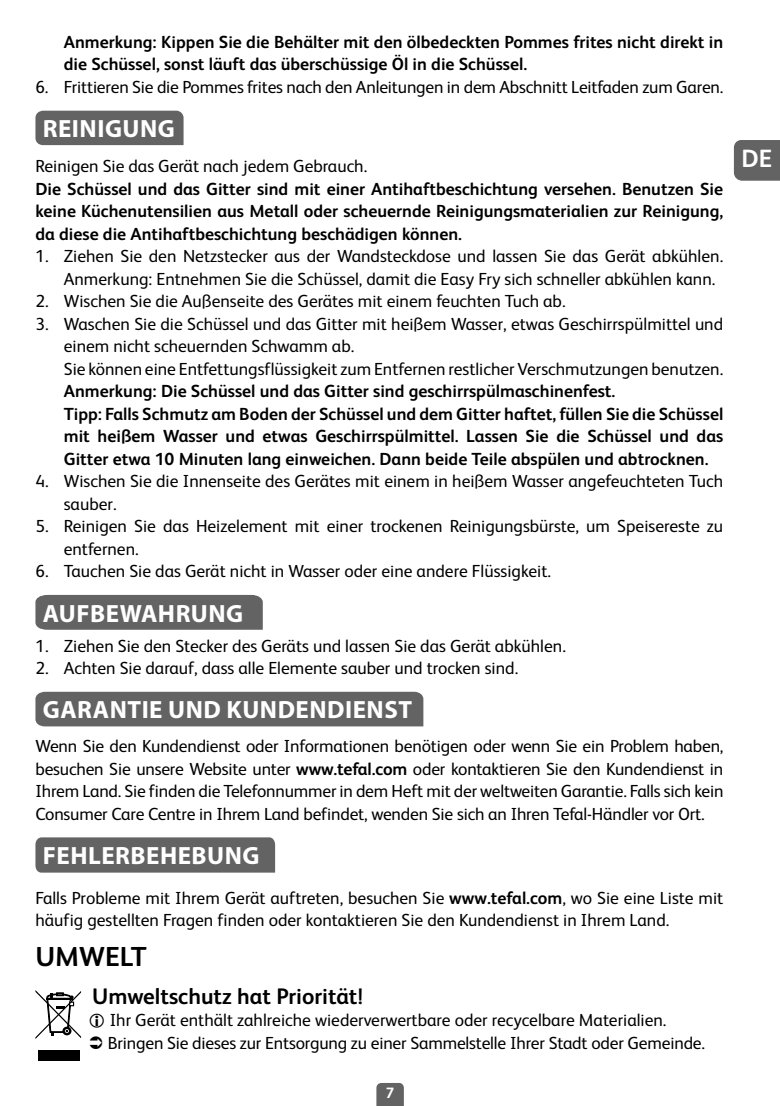
<style>
.page{position:relative;width:780px;height:1106px;background:#fff}
.page>*{position:absolute;margin:0;border:0;box-sizing:border-box;transform-origin:0 0}
.t1{font:700 27.5px "FS Albert";color:#000}
.t2{font:700 25px "Myriad Pro";letter-spacing:.02em;color:#fff}
.t3{font:700 25px "FS Albert";color:#fff}
.t4{font:700 22.5px "FS Albert";color:#000}
.t5{font:17.5px/22.5px "FS Albert";color:#000}
.t6{font:700 17.5px/22.5px "FS Albert";color:#000}
.t7{font:700 15px "FS Albert";color:#fff}
.s1{font-weight:700}
</style>
<div class="page">
<svg style="left:376px;top:1083px;width:28px;height:23px"></svg>
<div style="left:733px;top:140px;width:47px;height:41px;background:#646363"></div>
<div style="left:35px;top:111px;width:148px;height:34px;background:#646363"></div>
<div style="left:35px;top:595px;width:228px;height:34px;background:#646363"></div>
<div style="left:35px;top:691px;width:388px;height:35px;background:#646363"></div>
<div style="left:35px;top:837px;width:240px;height:35px;background:#646363"></div>
<div style="left:38px;top:1050px;width:42px;height:10px;background:#000"></div>
<svg style="left:35px;top:990px;width:46px;height:49px"></svg>
<p class="t6" style="left:64px;top:31px;width:661px">Anmerkung: Kippen Sie die Behälter mit den ölbedeckten Pommes frites nicht direkt in die Schüssel, sonst läuft das überschüssige Öl in die Schüssel.</p>
<p class="t5" style="left:35px;top:76px;width:689px">6. Frittieren Sie die Pommes frites nach den Anleitungen in dem Abschnitt Leitfaden zum Garen.</p>
<h2 class="t2" style="left:43px;top:112px;width:134px">REINIGUNG</h2>
<p class="t5" style="left:35px;top:155px;width:333px">Reinigen Sie das Gerät nach jedem Gebrauch.</p>
<p class="t6" style="left:35px;top:177px;width:689px;text-align:justify">Die Schüssel und das Gitter sind mit einer Antihaftbeschichtung versehen. Benutzen Sie keine Küchenutensilien aus Metall oder scheuernde Reinigungsmaterialien zur Reinigung, da diese die Antihaftbeschichtung beschädigen können.</p>
<p class="t5" style="left:64px;top:245px;width:661px;text-indent:-28px">1. Ziehen Sie den Netzstecker aus der Wandsteckdose und lassen Sie das Gerät abkühlen.<br>Anmerkung: Entnehmen Sie die Schüssel, damit die Easy Fry sich schneller abkühlen kann.</p>
<p class="t5" style="left:35px;top:290px;width:531px">2. Wischen Sie die Außenseite des Gerätes mit einem feuchten Tuch ab.</p>
<p class="t5" style="left:64px;top:312px;width:661px;text-indent:-28px">3. Waschen Sie die Schüssel und das Gitter mit heißem Wasser, etwas Geschirrspülmittel und einem nicht scheuernden Schwamm ab.<br>Sie können eine Entfettungsflüssigkeit zum Entfernen restlicher Verschmutzungen benutzen.</p>
<p class="t6" style="left:64px;top:380px;width:661px">Anmerkung: Die Schüssel und das Gitter sind geschirrspülmaschinenfest.<br>Tipp: Falls Schmutz am Boden der Schüssel und dem Gitter haftet, füllen Sie die Schüssel mit heißem Wasser und etwas Geschirrspülmittel. Lassen Sie die Schüssel und das Gitter etwa 10 Minuten lang einweichen. Dann beide Teile abspülen und abtrocknen.</p>
<p class="t5" style="left:64px;top:470px;width:661px;text-indent:-28px">4. Wischen Sie die Innenseite des Gerätes mit einem in heißem Wasser angefeuchteten Tuch sauber.</p>
<p class="t5" style="left:64px;top:515px;width:661px;text-indent:-28px">5. Reinigen Sie das Heizelement mit einer trockenen Reinigungsbürste, um Speisereste zu entfernen.</p>
<p class="t5" style="left:35px;top:560px;width:517px">6. Tauchen Sie das Gerät nicht in Wasser oder eine andere Flüssigkeit.</p>
<h2 class="t2" style="left:43px;top:597px;width:202px">AUFBEWAHRUNG</h2>
<p class="t5" style="left:35px;top:634px;width:532px">1. Ziehen Sie den Stecker des Geräts und lassen Sie das Gerät abkühlen.</p>
<p class="t5" style="left:35px;top:656px;width:484px">2. Achten Sie darauf, dass alle Elemente sauber und trocken sind.</p>
<h2 class="t2" style="left:43px;top:693px;width:371px">GARANTIE UND KUNDENDIENST</h2>
<p class="t5" style="left:35px;top:735px;width:689px;text-align:justify">Wenn Sie den Kundendienst oder Informationen benötigen oder wenn Sie ein Problem haben, besuchen Sie unsere Website unter <span class="s1">www.tefal.com</span> oder kontaktieren Sie den Kundendienst in Ihrem Land. Sie finden die Telefonnummer in dem Heft mit der weltweiten Garantie. Falls sich kein Consumer Care Centre in Ihrem Land befindet, wenden Sie sich an Ihren Tefal-Händler vor Ort.</p>
<h2 class="t2" style="left:43px;top:839px;width:218px">FEHLERBEHEBUNG</h2>
<p class="t5" style="left:35px;top:886px;width:689px">Falls Probleme mit Ihrem Gerät auftreten, besuchen Sie <span class="s1">www.tefal.com</span>, wo Sie eine Liste mit häufig gestellten Fragen finden oder kontaktieren Sie den Kundendienst in Ihrem Land.</p>
<h1 class="t1" style="left:35px;top:940px;width:113px">UMWELT</h1>
<p class="t4" style="left:92px;top:982px;width:272px">Umweltschutz hat Priorität!</p>
<p class="t5" style="left:108px;top:1008px;width:598px">Ihr Gerät enthält zahlreiche wiederverwertbare oder recycelbare Materialien.<br>Bringen Sie dieses zur Entsorgung zu einer Sammelstelle Ihrer Stadt oder Gemeinde.</p>
<p class="t7" style="left:386px;top:1084px;width:10px">7</p>
<h2 class="t3" style="left:741px;top:144px;width:32px">DE</h2>
</div>
